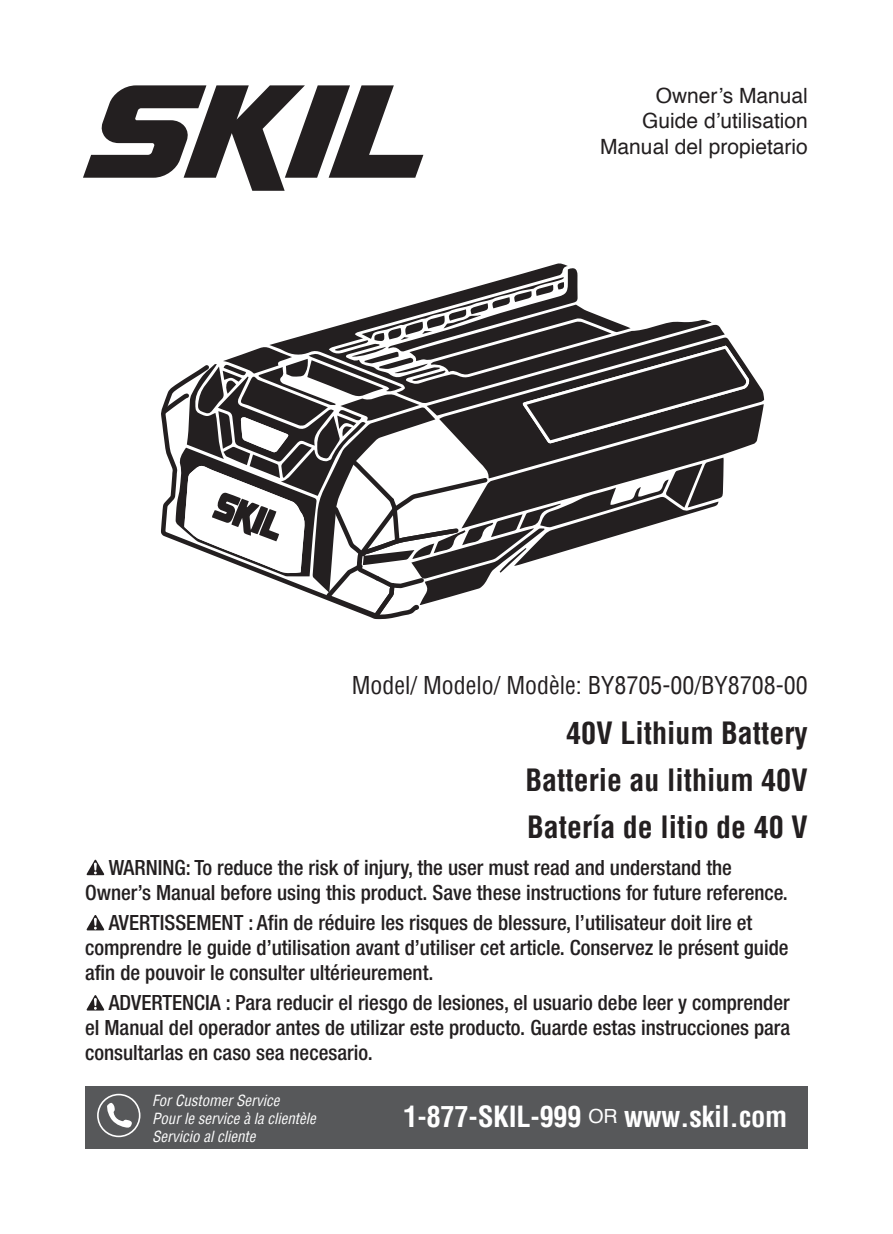
<style>
.page{position:relative;width:893px;height:1234px;background:#fff}
.page>*{position:absolute;margin:0;border:0;box-sizing:border-box;transform-origin:0 0}
.t1{font:700 condensed 30px/46.8px "Helvetica";color:#231f20;text-align:justify}
.t2{font:700 condensed 28.5px "Helvetica";letter-spacing:-.01em;color:#fff}
.t3{font:condensed 24px "Helvetica";color:#231f20}
.t4{font:500 condensed 21px/24.9px "Helvetica Neue LT Std";color:#231f20}
.t5{font:21px/25.2px "Helvetica";color:#231f20;text-align:right}
.t6{font:italic condensed 15px/18px "Helvetica";color:#fff}
.s1{font-weight:400;font-stretch:normal;font-size:19.5px}
</style>
<div class="page">
<svg style="left:83px;top:85px;width:340px;height:106px"></svg>
<div style="left:85px;top:1085px;width:723px;height:63px;background:#57585a"></div>
<svg style="left:97px;top:1093px;width:43px;height:43px"></svg>
<svg style="left:86px;top:859px;width:19px;height:16px"></svg>
<svg style="left:86px;top:915px;width:19px;height:15px"></svg>
<svg style="left:86px;top:995px;width:19px;height:15px"></svg>
<svg style="left:161px;top:266px;width:603px;height:354px"></svg>
<p class="t5" style="left:600px;top:84px;width:209px">Owner’s Manual<br>Guide d’utilisation<br>Manual del propietario</p>
<p class="t3" style="left:352px;top:670px;width:457px">Model/ Modelo/ Modèle: BY8705-00/BY8708-00</p>
<h1 class="t1" style="left:525px;top:709px;width:284px;text-indent:41px">40V Lithium Battery Batterie au lithium 40V Batería de litio de 40 V</h1>
<p class="t4" style="left:85px;top:854px;width:704px;text-indent:24px">WARNING: To reduce the risk of injury, the user must read and understand the<br>Owner’s Manual before using this product. Save these instructions for future reference.</p>
<p class="t4" style="left:85px;top:909px;width:705px;text-indent:24px">AVERTISSEMENT : Afin de réduire les risques de blessure, l’utilisateur doit lire et comprendre le guide d’utilisation avant d’utiliser cet article. Conservez le présent guide afin de pouvoir le consulter ultérieurement.</p>
<p class="t4" style="left:85px;top:989px;width:707px;text-align:justify;text-indent:24px">ADVERTENCIA : Para reducir el riesgo de lesiones, el usuario debe leer y comprender el Manual del operador antes de utilizar este producto. Guarde estas instrucciones para consultarlas en caso sea necesario.</p>
<p class="t6" style="left:152px;top:1091px;width:165px">For Customer Service<br>Pour le service à la clientèle<br>Servicio al cliente</p>
<h2 class="t2" style="left:403px;top:1097px;width:385px">1-877-SKIL-999 <span class="s1">OR</span> www.skil.com</h2>
</div>
